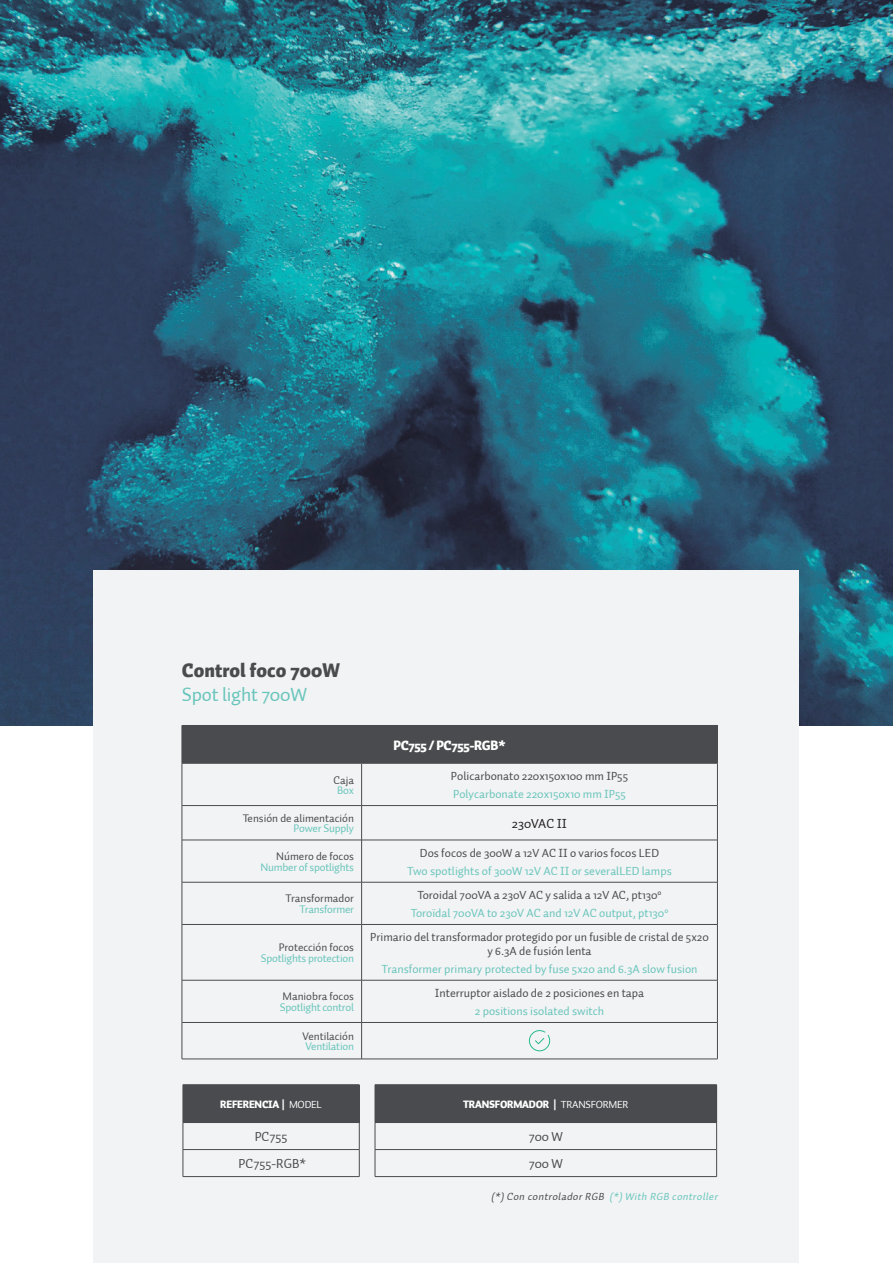
<style>
.page{position:relative;width:893px;height:1263px;background:#fff}
.page>*{position:absolute;margin:0;border:0;box-sizing:border-box;transform-origin:0 0}
.t1{font:900 19.5px "Auto 1";color:#494b4e}
.t2{font:19.5px "Auto 1";letter-spacing:-.01em;color:#68c5bc}
.t3{font:13.35px "Auto 1";color:#494b4e}
.t4{font:900 13.35px "Auto 1";letter-spacing:-.03em;color:#fff}
.t5{font:13.35px "Auto 1";color:#231f20}
.t6{font:12px/13.5px "Auto 1";color:#494b4e;text-align:center}
.t7{font:12px "Auto 1";color:#68c5bc}
.t8{font:11.25px/10.5px "Auto 1";letter-spacing:-.02em;color:#68c5bc;text-align:right}
.t9{font:11.25px/10.5px "Auto 1";color:#494b4e;text-align:right}
.t10{font:11.25px/10.5px "Auto 1";letter-spacing:-.02em;color:#494b4e}
.t11{font:900 10.5px "Auto 1";letter-spacing:-.02em;color:#fff}
.t12{font:italic 10.5px "Auto 1";color:#494b4e}
.s1{color:#68c5bc}
.s2{color:#494b4e}
.s3{font-weight:400}
</style>
<div class="page">
<img style="left:0;top:0;width:893px;height:725px">
<div style="left:94px;top:570px;width:705px;height:693px;background:#f2f3f4"></div>
<div style="left:182px;top:725px;width:535px;height:38px;background:#494b4e"></div>
<hr style="left:717px;top:725px;width:1px;height:38px;background:#494b4e">
<hr style="left:182px;top:763px;width:180px;height:1px;background:#494b4e">
<hr style="left:182px;top:763px;width:1px;height:42px;background:#494b4e">
<hr style="left:362px;top:763px;width:355px;height:1px;background:#494b4e">
<hr style="left:361px;top:763px;width:1px;height:42px;background:#494b4e">
<hr style="left:717px;top:763px;width:1px;height:42px;background:#494b4e">
<hr style="left:182px;top:805px;width:180px;height:1px;background:#494b4e">
<hr style="left:182px;top:806px;width:1px;height:34px;background:#494b4e">
<hr style="left:362px;top:805px;width:355px;height:1px;background:#494b4e">
<hr style="left:361px;top:806px;width:1px;height:34px;background:#494b4e">
<hr style="left:717px;top:806px;width:1px;height:34px;background:#494b4e">
<hr style="left:182px;top:840px;width:180px;height:1px;background:#494b4e">
<hr style="left:182px;top:840px;width:1px;height:42px;background:#494b4e">
<hr style="left:362px;top:840px;width:355px;height:1px;background:#494b4e">
<hr style="left:361px;top:840px;width:1px;height:42px;background:#494b4e">
<hr style="left:717px;top:840px;width:1px;height:42px;background:#494b4e">
<hr style="left:182px;top:882px;width:180px;height:1px;background:#494b4e">
<hr style="left:182px;top:882px;width:1px;height:42px;background:#494b4e">
<hr style="left:362px;top:882px;width:355px;height:1px;background:#494b4e">
<hr style="left:361px;top:882px;width:1px;height:42px;background:#494b4e">
<hr style="left:717px;top:882px;width:1px;height:42px;background:#494b4e">
<hr style="left:182px;top:924px;width:180px;height:1px;background:#494b4e">
<hr style="left:182px;top:924px;width:1px;height:56px;background:#494b4e">
<hr style="left:362px;top:924px;width:355px;height:1px;background:#494b4e">
<hr style="left:361px;top:924px;width:1px;height:56px;background:#494b4e">
<hr style="left:717px;top:924px;width:1px;height:56px;background:#494b4e">
<hr style="left:182px;top:980px;width:180px;height:1px;background:#494b4e">
<hr style="left:182px;top:980px;width:1px;height:42px;background:#494b4e">
<hr style="left:362px;top:980px;width:355px;height:1px;background:#494b4e">
<hr style="left:361px;top:980px;width:1px;height:42px;background:#494b4e">
<hr style="left:717px;top:980px;width:1px;height:42px;background:#494b4e">
<hr style="left:182px;top:1022px;width:180px;height:1px;background:#494b4e">
<hr style="left:182px;top:1022px;width:1px;height:37px;background:#494b4e">
<hr style="left:362px;top:1022px;width:355px;height:1px;background:#494b4e">
<hr style="left:361px;top:1022px;width:1px;height:37px;background:#494b4e">
<hr style="left:717px;top:1022px;width:1px;height:37px;background:#494b4e">
<hr style="left:182px;top:1059px;width:180px;height:1px;background:#494b4e">
<hr style="left:362px;top:1059px;width:355px;height:1px;background:#494b4e">
<svg style="left:528px;top:1030px;width:23px;height:22px"></svg>
<div style="left:183px;top:1085px;width:176px;height:37px;background:#494b4e"></div>
<hr style="left:183px;top:1084px;width:176px;height:1px;background:#494b4e">
<hr style="left:359px;top:1085px;width:1px;height:37px;background:#494b4e">
<hr style="left:183px;top:1122px;width:176px;height:1px;background:#494b4e">
<hr style="left:183px;top:1149px;width:176px;height:1px;background:#494b4e">
<svg style="left:183px;top:1123px;width:1px;height:53px"></svg>
<svg style="left:359px;top:1122px;width:1px;height:54px"></svg>
<hr style="left:183px;top:1176px;width:176px;height:1px;background:#494b4e">
<div style="left:375px;top:1085px;width:342px;height:37px;background:#494b4e"></div>
<hr style="left:375px;top:1084px;width:342px;height:1px;background:#494b4e">
<hr style="left:375px;top:1122px;width:342px;height:1px;background:#494b4e">
<hr style="left:375px;top:1149px;width:342px;height:1px;background:#494b4e">
<svg style="left:375px;top:1123px;width:1px;height:53px"></svg>
<svg style="left:716px;top:1123px;width:1px;height:53px"></svg>
<hr style="left:375px;top:1176px;width:342px;height:1px;background:#494b4e">
<p class="t1" style="left:182px;top:657px;width:160px">Control foco 700W</p>
<p class="t2" style="left:182px;top:682px;width:127px">Spot light 700W</p>
<p class="t4" style="left:393px;top:736px;width:114px">PC755 / PC755-RGB*</p>
<p class="t9" style="left:333px;top:775px;width:22px;text-align:center">Caja<br><span class="s1">Box</span></p>
<p class="t6" style="left:451px;top:769px;width:179px">Policarbonato 220x150x100 mm IP55</p>
<p class="t7" style="left:453px;top:786px;width:174px">Polycarbonate 220x150x10 mm IP55</p>
<p class="t9" style="left:243px;top:813px;width:113px">Tensión de alimentación<br><span class="s1">Power Supply</span></p>
<p class="t5" style="left:512px;top:815px;width:57px">230VAC II</p>
<p class="t8" style="left:261px;top:851px;width:95px"><span class="s2">Número de focos<br></span>Number of spotlights</p>
<p class="t6" style="left:420px;top:846px;width:241px">Dos focos de 300W a 12V AC II o varios focos LED</p>
<p class="t7" style="left:407px;top:863px;width:266px">Two spotlights of 300W 12V AC II or severalLED lamps</p>
<p class="t9" style="left:285px;top:893px;width:70px">Transformador<br><span class="s1">Transformer</span></p>
<p class="t6" style="left:417px;top:888px;width:246px">Toroidal 700VA a 230V AC y salida a 12V AC, pt130º</p>
<p class="t7" style="left:411px;top:905px;width:259px">Toroïdal 700VA to 230V AC and 12V AC output, pt130º</p>
<p class="t8" style="left:261px;top:942px;width:95px"><span class="s2">Protección focos<br></span>Spotlights protection</p>
<p class="t6" style="left:370px;top:931px;width:340px">Primario del transformador protegido por un fusible de cristal de 5x20 y 6.3A de fusión lenta</p>
<p class="t7" style="left:381px;top:961px;width:318px">Transformer primary protected by fuse 5x20 and 6.3A slow fusion</p>
<p class="t8" style="left:280px;top:991px;width:76px;text-align:left"><span class="s2">Maniobra focos<br></span>Spotlight control</p>
<p class="t6" style="left:435px;top:986px;width:211px">Interruptor aislado de 2 posiciones en tapa</p>
<p class="t7" style="left:475px;top:1003px;width:131px">2 positions isolated switch</p>
<p class="t10" style="left:302px;top:1031px;width:53px">Ventilación<br><span class="s1">Ventilation</span></p>
<p class="t11" style="left:220px;top:1097px;width:103px">REFERENCIA | <span class="s3">MODEL</span></p>
<p class="t3" style="left:255px;top:1128px;width:34px">PC755</p>
<p class="t3" style="left:239px;top:1155px;width:69px">PC755-RGB*</p>
<p class="t11" style="left:463px;top:1097px;width:167px">TRANSFORMADOR | <span class="s3">TRANSFORMER</span></p>
<p class="t3" style="left:529px;top:1128px;width:36px">700 W</p>
<p class="t3" style="left:529px;top:1155px;width:36px">700 W</p>
<p class="t12" style="left:491px;top:1190px;width:230px">(*) Con controlador RGB <span class="s1">(*) With RGB controller</span></p>
</div>
